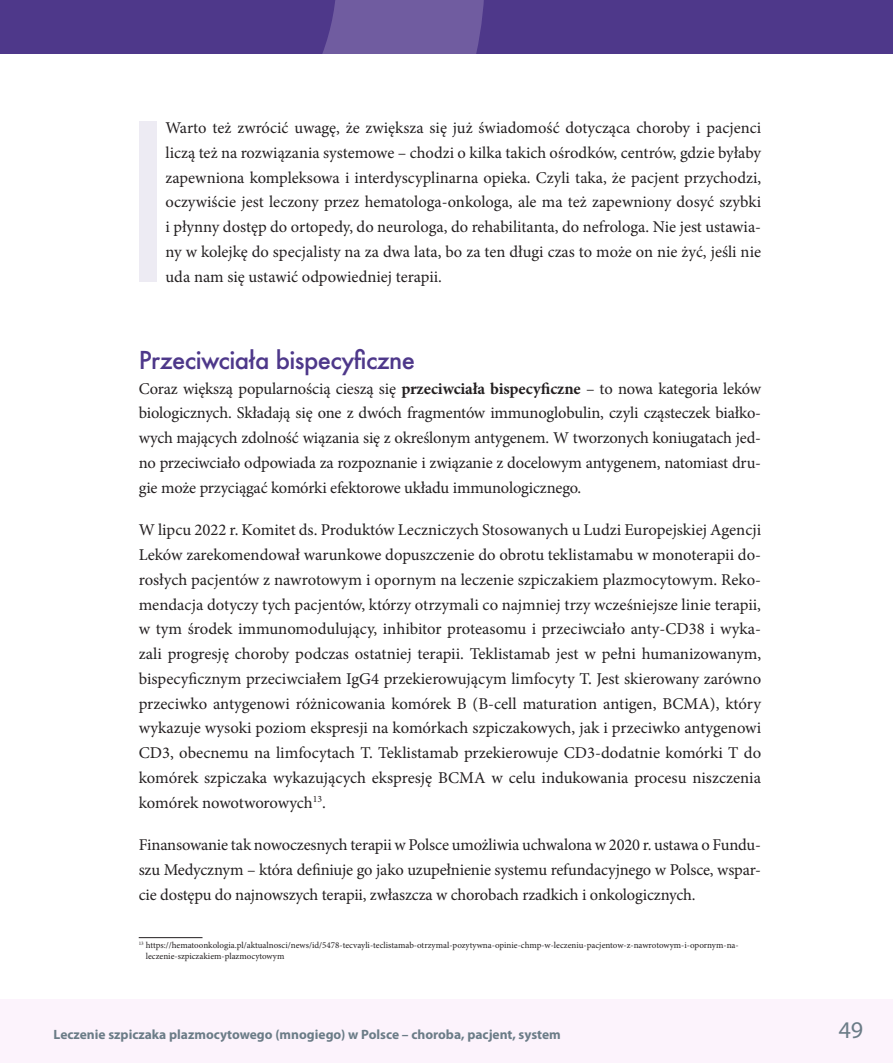
<style>
.page{position:relative;width:893px;height:1063px;background:#fff}
.page>*{position:absolute;margin:0;border:0;box-sizing:border-box;transform-origin:0 0}
._2b_Komentarz{font:500 24px "Futura";letter-spacing:-.025em;color:#4e388a}
.t1{font:24px "Myriad Pro";color:#6b7c87}
.Tekst_OK{font:16.5px/24.8px "Minion Pro";letter-spacing:-.01em;color:#231f20;text-align:justify}
.Komentarz{font:16.5px/24.8px "Minion Pro";color:#231f20;text-align:justify}
.t2{font:700 13.5px "Myriad Pro";color:#6b7c87}
._6_Footnotes{font:9px/10.8px "Minion Pro";color:#231f20}
.s1{font-weight:700}
</style>
<div class="page">
<div style="left:0;top:0;width:893px;height:54px;background:#4e388a"></div>
<div style="left:0;top:999px;width:893px;height:64px;background:#fcf3fc"></div>
<svg style="left:322px;top:0;width:162px;height:54px;background:#6d599e"></svg>
<hr style="left:139px;top:937px;width:64px;height:1px;background:#231f20">
<div style="left:139px;top:121px;width:17px;height:160px;background:#edebf3"></div>
<p class="Komentarz" style="left:166px;top:116px;width:597px">Warto też zwrócić uwagę, że zwiększa się już świadomość dotycząca choroby i pacjenci liczą też na rozwiązania systemowe – chodzi o kilka takich ośrodków, centrów, gdzie byłaby zapewniona kompleksowa i interdyscyplinarna opieka. Czyli taka, że pacjent przychodzi, oczywiście jest leczony przez hematologa-onkologa, ale ma też zapewniony dosyć szybki i płynny dostęp do ortopedy, do neurologa, do rehabilitanta, do nefrologa. Nie jest ustawia&shy;ny w kolejkę do specjalisty na za dwa lata, bo za ten długi czas to może on nie żyć, jeśli nie uda nam się ustawić odpowiedniej terapii.</p>
<p class="_2b_Komentarz" style="left:139px;top:343px;width:278px">Przeciwciała bispecyficzne</p>
<p class="Tekst_OK" style="left:139px;top:376px;width:624px">Coraz większą popularnością cieszą się <span class="s1">przeciwciała bispecyficzne</span> – to nowa kategoria leków biologicznych. Składają się one z dwóch fragmentów immunoglobulin, czyli cząsteczek białko&shy;wych mających zdolność wiązania się z określonym antygenem. W tworzonych koniugatach jed&shy;no przeciwciało odpowiada za rozpoznanie i związanie z docelowym antygenem, natomiast dru&shy;gie może przyciągać komórki efektorowe układu immunologicznego.</p>
<p class="Tekst_OK" style="left:139px;top:518px;width:624px">W lipcu 2022 r. Komitet ds. Produktów Leczniczych Stosowanych u Ludzi Europejskiej Agencji Leków zarekomendował warunkowe dopuszczenie do obrotu teklistamabu w monoterapii do&shy;rosłych pacjentów z nawrotowym i opornym na leczenie szpiczakiem plazmocytowym. Reko&shy;mendacja dotyczy tych pacjentów, którzy otrzymali co najmniej trzy wcześniejsze linie terapii, w tym środek immunomodulujący, inhibitor proteasomu i przeciwciało anty-CD38 i wyka&shy;zali progresję choroby podczas ostatniej terapii. Teklistamab jest w pełni humanizowanym, bispecyficznym przeciwciałem IgG4 przekierowującym limfocyty T. Jest skierowany zarówno przeciwko antygenowi różnicowania komórek B (B-cell maturation antigen, BCMA), który wykazuje wysoki poziom ekspresji na komórkach szpiczakowych, jak i przeciwko antygenowi CD3, obecnemu na limfocytach T. Teklistamab przekierowuje CD3-dodatnie komórki T do komórek szpiczaka wykazujących ekspresję BCMA w celu indukowania procesu niszczenia komórek nowotworowych<sup>13</sup>.</p>
<p class="Tekst_OK" style="left:139px;top:833px;width:624px">Finansowanie tak nowoczesnych terapii w Polsce umożliwia uchwalona w 2020 r. ustawa o Fundu&shy;szu Medycznym – która definiuje go jako uzupełnienie systemu refundacyjnego w Polsce, wspar&shy;cie dostępu do najnowszych terapii, zwłaszcza w chorobach rzadkich i onkologicznych.</p>
<p class="_6_Footnotes" style="left:146px;top:940px;width:594px;text-indent:-7px"><sup>13</sup> https://hematoonkologia.pl/aktualnosci/news/id/5478-tecvayli-teclistamab-otrzymal-pozytywna-opinie-chmp-w-leczeniu-pacjentow-z-nawrotowym-i-opornym-na&shy;leczenie-szpiczakiem-plazmocytowym</p>
<p class="t2" style="left:54px;top:1026px;width:509px">Leczenie szpiczaka plazmocytowego (mnogiego) w Polsce – choroba, pacjent, system</p>
<h1 class="t1" style="left:839px;top:1016px;width:26px">49</h1>
</div>
